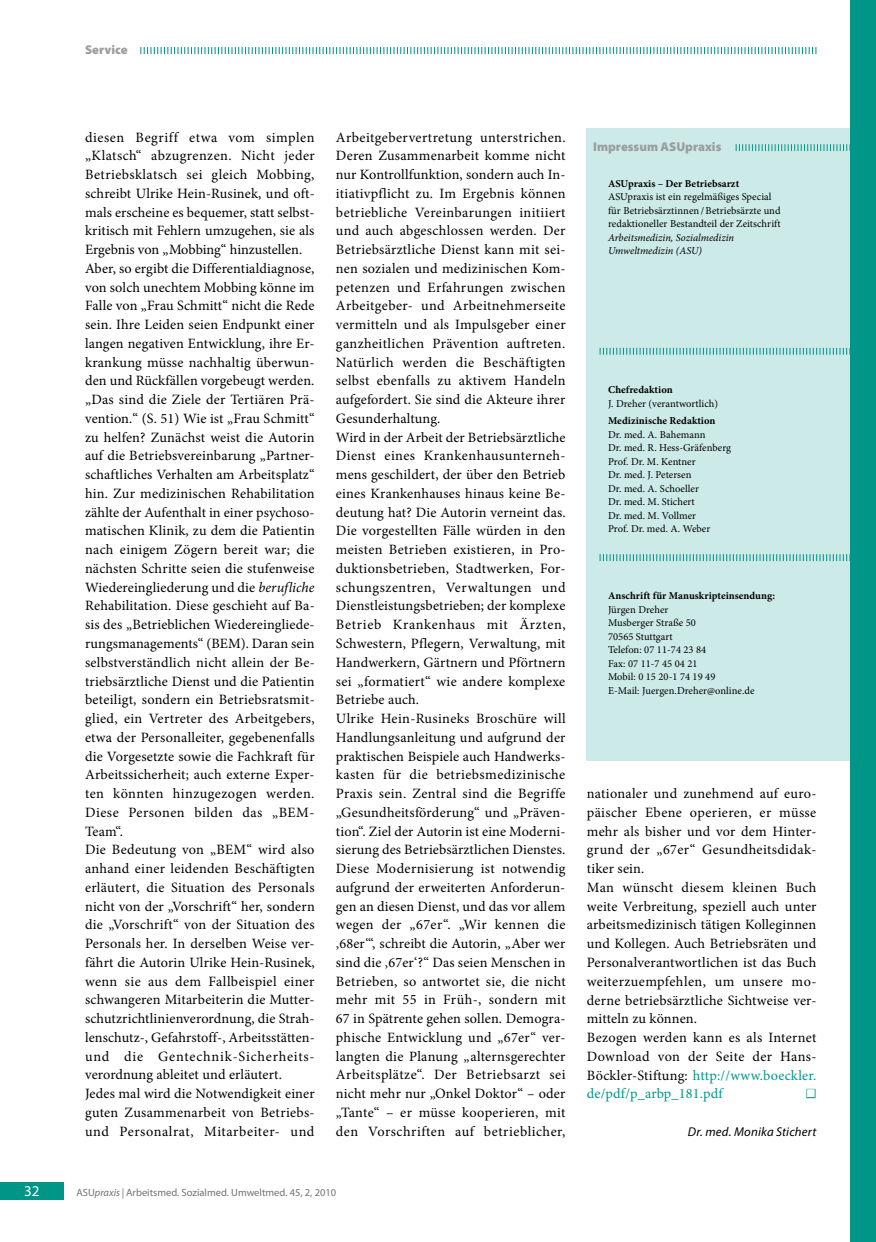
<style>
.page{position:relative;width:876px;height:1242px;background:#fff}
.page>*{position:absolute;margin:0;border:0;box-sizing:border-box;transform-origin:0 0}
.t1{font:27px "Minion Pro";color:#fff}
.t2{font:15px "Myriad Pro";color:#fff}
.t3{font:14.25px/18.8px "Minion Pro";letter-spacing:.015em;color:#000}
.t4{font:900 12.75px "Myriad Pro";color:#9c9d9f}
.t5{font:italic 12.75px "Myriad Pro";letter-spacing:.015em;color:#000}
.t6{font:10.5px/13.5px "Minion Pro";letter-spacing:.005em;color:#000}
.t7{font:700 10.5px "Minion Pro";letter-spacing:.005em;color:#000}
.t8{font:10.5px "Myriad Pro";color:#707173}
.t9{font:italic 10.5px/13.5px "Minion Pro";letter-spacing:-.005em;color:#000}
.s1{font-style:italic}
.s2{color:#009687}
</style>
<div class="page">
<div style="left:0;top:1182px;width:64px;height:17px;background:#009687"></div>
<div style="left:587px;top:128px;width:289px;height:632px;background:#cceae7"></div>
<svg style="left:736px;top:144px;width:114px;height:7px"></svg>
<svg style="left:600px;top:554px;width:250px;height:7px"></svg>
<svg style="left:600px;top:348px;width:250px;height:7px"></svg>
<div style="left:850px;top:0;width:26px;height:1242px;background:#009687"></div>
<svg style="left:140px;top:47px;width:676px;height:7px"></svg>
<div style="left:806px;top:1088px;width:9px;height:10px;border:2px solid #009687"></div>
<p class="t4" style="left:85px;top:41px;width:44px">Service</p>
<p class="t3" style="left:85px;top:128px;width:231px">diesen Begriff etwa vom simplen „Klatsch“ abzugrenzen. Nicht jeder Betriebsklatsch sei gleich Mobbing, schreibt Ulrike Hein-Rusinek, und oft&shy;mals erscheine es bequemer, statt selbst&shy;kritisch mit Fehlern umzugehen, sie als Ergebnis von „Mobbing“ hinzustellen.<br>Aber, so ergibt die Differentialdiagnose, von solch unechtem Mobbing könne im Falle von „Frau Schmitt“ nicht die Rede sein. Ihre Leiden seien Endpunkt einer langen negativen Entwicklung, ihre Er&shy;krankung müsse nachhaltig überwun&shy;den und Rückfällen vorgebeugt werden. „Das sind die Ziele der Tertiären Prä&shy;vention.“ (S. 51) Wie ist „Frau Schmitt“ zu helfen? Zunächst weist die Autorin auf die Betriebsvereinbarung „Partner&shy;schaftliches Verhalten am Arbeitsplatz“ hin. Zur medizinischen Rehabilitation zählte der Aufenthalt in einer psychoso&shy;matischen Klinik, zu dem die Patientin nach einigem Zögern bereit war; die nächsten Schritte seien die stufenweise Wiedereingliederung und die <span class="s1">berufliche </span>Rehabilitation. Diese geschieht auf Ba&shy;sis des „Betrieblichen Wiedereingliede&shy;rungsmanagements“ (BEM). Daran sein selbstverständlich nicht allein der Be&shy;triebsärztliche Dienst und die Patientin beteiligt, sondern ein Betriebsratsmit&shy;glied, ein Vertreter des Arbeitgebers, etwa der Personalleiter, gegebenenfalls die Vorgesetzte sowie die Fachkraft für Arbeitssicherheit; auch externe Exper&shy;ten könnten hinzugezogen werden.<br>Diese Personen bilden das „BEM-Team“.<br>Die Bedeutung von „BEM“ wird also anhand einer leidenden Beschäftigten erläutert, die Situation des Personals nicht von der „Vorschrift“ her, sondern die „Vorschrift“ von der Situation des Personals her. In derselben Weise ver&shy;fährt die Autorin Ulrike Hein-Rusinek, wenn sie aus dem Fallbeispiel einer schwangeren Mitarbeiterin die Mutter&shy;schutzrichtlinienverordnung, die Strah&shy;lenschutz-, Gefahrstoff-, Arbeitsstätten&shy;und die Gentechnik-Sicherheits&shy;verordnung ableitet und erläutert.<br>Jedes mal wird die Notwendigkeit einer guten Zusammenarbeit von Betriebs&shy;und Personalrat, Mitarbeiter- und</p>
<p class="t3" style="left:336px;top:128px;width:231px">Arbeitgebervertretung unterstrichen.<br>Deren Zusammenarbeit komme nicht nur Kontrollfunktion, sondern auch In&shy;itiativpflicht zu. Im Ergebnis können betriebliche Vereinbarungen initiiert und auch abgeschlossen werden. Der Betriebsärztliche Dienst kann mit sei&shy;nen sozialen und medizinischen Kom&shy;petenzen und Erfahrungen zwischen Arbeitgeber- und Arbeitnehmerseite vermitteln und als Impulsgeber einer ganzheitlichen Prävention auftreten.<br>Natürlich werden die Beschäftigten selbst ebenfalls zu aktivem Handeln aufgefordert. Sie sind die Akteure ihrer Gesunderhaltung.<br>Wird in der Arbeit der Betriebsärztliche Dienst eines Krankenhausunterneh&shy;mens geschildert, der über den Betrieb eines Krankenhauses hinaus keine Be&shy;deutung hat? Die Autorin verneint das.<br>Die vorgestellten Fälle würden in den meisten Betrieben existieren, in Pro&shy;duktionsbetrieben, Stadtwerken, For&shy;schungszentren, Verwaltungen und Dienstleistungsbetrieben; der komplexe Betrieb Krankenhaus mit Ärzten, Schwestern, Pflegern, Verwaltung, mit Handwerkern, Gärtnern und Pförtnern sei „formatiert“ wie andere komplexe Betriebe auch.<br>Ulrike Hein-Rusineks Broschüre will Handlungsanleitung und aufgrund der praktischen Beispiele auch Handwerks&shy;kasten für die betriebsmedizinische Praxis sein. Zentral sind die Begriffe „Gesundheitsförderung“ und „Präven&shy;tion“. Ziel der Autorin ist eine Moderni&shy;sierung des Betriebsärztlichen Dienstes.<br>Diese Modernisierung ist notwendig aufgrund der erweiterten Anforderun&shy;gen an diesen Dienst, und das vor allem wegen der „67er“. „Wir kennen die ‚68er‘“, schreibt die Autorin, „Aber wer sind die ‚67er‘?“ Das seien Menschen in Betrieben, so antwortet sie, die nicht mehr mit 55 in Früh-, sondern mit 67 in Spätrente gehen sollen. Demogra&shy;phische Entwicklung und „67er“ ver&shy;langten die Planung „alternsgerechter Arbeitsplätze“. Der Betriebsarzt sei nicht mehr nur „Onkel Doktor“ – oder „Tante“ – er müsse kooperieren, mit den Vorschriften auf betrieblicher,</p>
<p class="t2" style="left:24px;top:1181px;width:17px">32</p>
<p class="t8" style="left:77px;top:1186px;width:261px">ASU<span class="s1">praxis |</span> Arbeitsmed. Sozialmed. Umweltmed. 45, 2, 2010</p>
<p class="t4" style="left:593px;top:138px;width:130px">Impressum ASUpraxis</p>
<p class="t7" style="left:608px;top:176px;width:133px">ASUpraxis – Der Betriebsarzt</p>
<p class="t6" style="left:608px;top:190px;width:174px">ASUpraxis ist ein regelmäßiges Special für Betriebsärztinnen/Betriebsärzte und redaktioneller Bestandteil der Zeitschrift</p>
<p class="t9" style="left:608px;top:230px;width:128px">Arbeitsmedizin, Sozialmedizin<br>Umweltmedizin (ASU)</p>
<p class="t7" style="left:608px;top:382px;width:66px">Chefredaktion</p>
<p class="t6" style="left:608px;top:396px;width:112px">J. Dreher (verantwortlich)</p>
<p class="t7" style="left:608px;top:413px;width:109px">Medizinische Redaktion</p>
<p class="t6" style="left:608px;top:428px;width:125px">Dr. med. A. Bahemann<br>Dr. med. R. Hess-Gräfenberg<br>Prof. Dr. M. Kentner<br>Dr. med. J. Petersen<br>Dr. med. A. Schoeller<br>Dr. med. M. Stichert<br>Dr. med. M. Vollmer<br>Prof. Dr. med. A. Weber</p>
<p class="t7" style="left:608px;top:588px;width:168px">Anschrift für Manuskripteinsendung:</p>
<p class="t6" style="left:608px;top:603px;width:148px">Jürgen Dreher<br>Musberger Straße 50<br>70565 Stuttgart<br>Telefon: 07 11-74 23 84<br>Fax: 07 11-7 45 04 21<br>Mobil: 0 15 20-1 74 19 49<br>E-Mail: Juergen.Dreher@online.de</p>
<p class="t3" style="left:587px;top:784px;width:231px">nationaler und zunehmend auf euro&shy;päischer Ebene operieren, er müsse mehr als bisher und vor dem Hinter&shy;grund der „67er“ Gesundheitsdidak&shy;tiker sein.<br>Man wünscht diesem kleinen Buch weite Verbreitung, speziell auch unter arbeitsmedizinisch tätigen Kolleginnen und Kollegen. Auch Betriebsräten und Personalverantwortlichen ist das Buch weiterzuempfehlen, um unsere mo&shy;derne betriebsärztliche Sichtweise ver&shy;mitteln zu können.<br>Bezogen werden kann es als Internet Download von der Seite der Hans-Böckler-Stiftung: <span class="s2">http://www.boeckler. de/pdf/p_arbp_181.pdf</span></p>
<h1 class="t1" style="left:805px;top:1073px;width:12px">■</h1>
<p class="t5" style="left:688px;top:1123px;width:130px">Dr. med. Monika Stichert</p>
</div>
